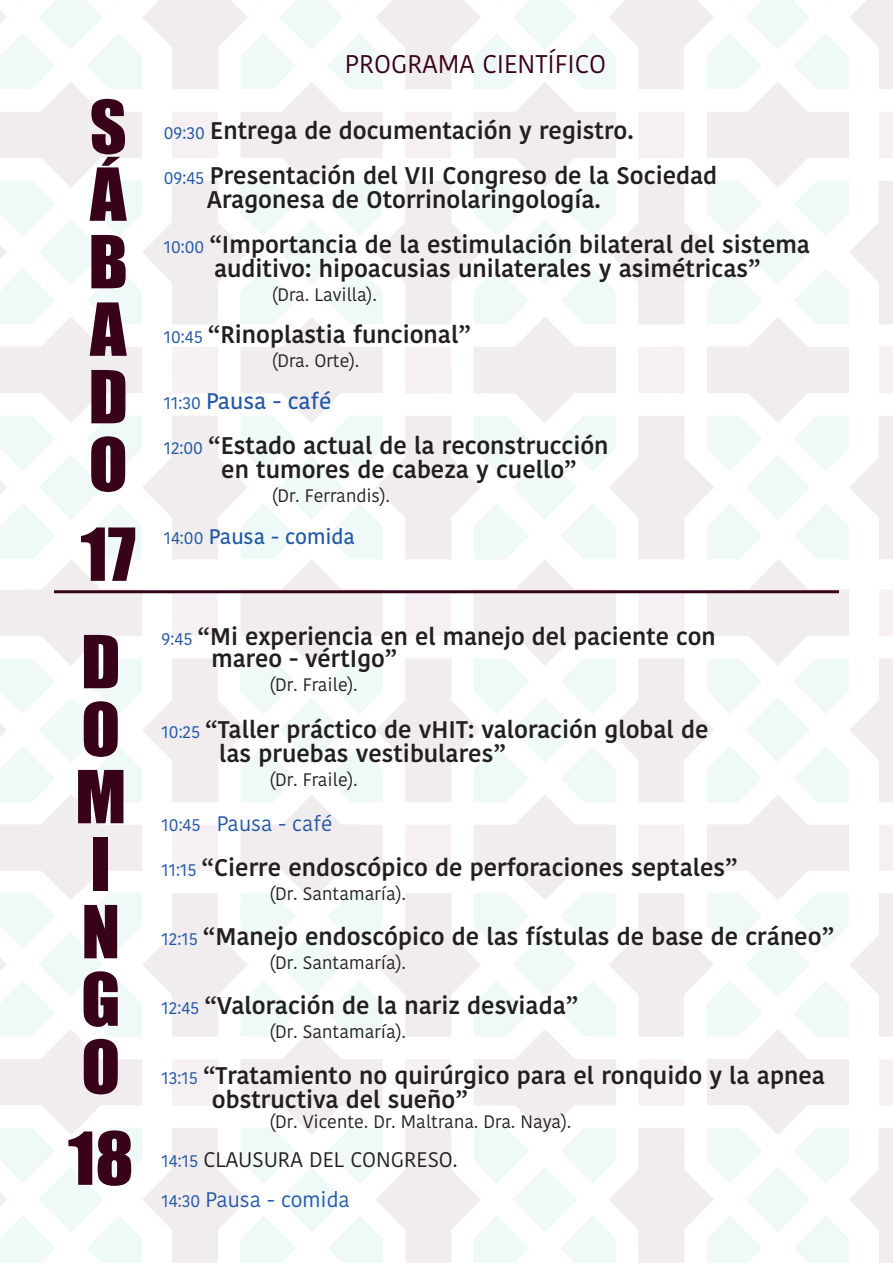
<style>
.page{position:relative;width:893px;height:1263px;background:#fff}
.page>*{position:absolute;margin:0;border:0;box-sizing:border-box;transform-origin:0 0}
.t1{font:67.5px "Impact";color:#38021b;scale:1.06 1}
.t2{font:25.5px "Kohinoor Telugu";color:#38021b}
.t3{font:600 24px "Kohinoor Telugu";color:#231f20}
.t4{font:500 22.5px "Kohinoor Telugu";color:#2258a7}
.t5{font:21px "Kohinoor Telugu";color:#2258a7}
.t6{font:21px "Kohinoor Telugu";color:#231f20}
.t7{font:500 21px "Kohinoor Telugu";color:#2258a7}
.t8{font:18px "Kohinoor Telugu";color:#231f20}
.s1{font-weight:400;font-size:18px;color:#2258a7}
.s2{font-weight:400;font-size:18px}
.s3{font-size:18px}
.s4{font-size:18px;color:#2258a7}
</style>
<div class="page">
<hr style="left:54px;top:590px;width:785px;height:3px;background:#38021b">
<p class="t1" style="left:90px;top:74px;width:36px">S</p>
<p class="t1" style="left:90px;top:142px;width:36px">Á</p>
<p class="t1" style="left:88px;top:209px;width:39px">B</p>
<p class="t1" style="left:90px;top:277px;width:36px">A</p>
<p class="t1" style="left:88px;top:344px;width:39px">D</p>
<p class="t1" style="left:89px;top:412px;width:38px">O</p>
<p class="t1" style="left:81px;top:502px;width:54px">17</p>
<p class="t1" style="left:81px;top:609px;width:39px">D</p>
<p class="t1" style="left:81px;top:677px;width:38px">O</p>
<p class="t1" style="left:75px;top:744px;width:50px">M</p>
<p class="t1" style="left:90px;top:812px;width:21px">I</p>
<p class="t1" style="left:81px;top:879px;width:38px">N</p>
<p class="t1" style="left:81px;top:947px;width:39px">G</p>
<p class="t1" style="left:81px;top:1014px;width:38px">O</p>
<p class="t1" style="left:68px;top:1106px;width:63px">18</p>
<p class="t2" style="left:345px;top:50px;width:263px">PROGRAMA CIENTÍFICO</p>
<p class="t3" style="left:164px;top:117px;width:472px"><span class="s1">09:30</span> Entrega de documentación y registro.</p>
<p class="t3" style="left:164px;top:162px;width:555px"><span class="s1">09:45</span> Presentación del VII Congreso de la Sociedad</p>
<p class="t3" style="left:207px;top:186px;width:395px">Aragonesa de Otorrinolaringología.</p>
<p class="t3" style="left:164px;top:231px;width:648px"><span class="s1">10:00</span> “Importancia de la estimulación bilateral del sistema</p>
<p class="t3" style="left:214px;top:255px;width:548px">auditivo: hipoacusias unilaterales y asimétricas”</p>
<p class="t8" style="left:272px;top:284px;width:106px">(Dra. Lavilla).</p>
<p class="t3" style="left:164px;top:321px;width:308px"><span class="s1">10:45</span> “Rinoplastia funcional”</p>
<p class="t8" style="left:272px;top:350px;width:89px">(Dra. Orte).</p>
<p class="t4" style="left:164px;top:388px;width:169px"><span class="s2">11:30</span> Pausa - café</p>
<p class="t3" style="left:164px;top:432px;width:446px"><span class="s1">12:00</span> “Estado actual de la reconstrucción</p>
<p class="t3" style="left:221px;top:456px;width:357px">en tumores de cabeza y cuello”</p>
<p class="t8" style="left:272px;top:485px;width:120px">(Dr. Ferrandis).</p>
<p class="t7" style="left:164px;top:524px;width:193px"><span class="s2">14:00</span> Pausa - comida</p>
<p class="t3" style="left:162px;top:623px;width:556px"><span class="s1">9:45</span> “Mi experiencia en el manejo del paciente con</p>
<p class="t3" style="left:211px;top:645px;width:187px">mareo - vértIgo”</p>
<p class="t8" style="left:270px;top:675px;width:89px">(Dr. Fraile).</p>
<p class="t3" style="left:162px;top:716px;width:548px"><span class="s1">10:25</span> “Taller práctico de vHIT: valoración global de</p>
<p class="t3" style="left:219px;top:740px;width:288px">las pruebas vestibulares”</p>
<p class="t8" style="left:270px;top:769px;width:89px">(Dr. Fraile).</p>
<p class="t5" style="left:162px;top:811px;width:172px"><span class="s3">10:45</span> Pausa - café</p>
<p class="t3" style="left:162px;top:854px;width:577px"><span class="s1">11:15</span> “Cierre endoscópico de perforaciones septales”</p>
<p class="t8" style="left:270px;top:883px;width:138px">(Dr. Santamaría).</p>
<p class="t3" style="left:162px;top:923px;width:674px"><span class="s1">12:15</span> “Manejo endoscópico de las fístulas de base de cráneo”</p>
<p class="t8" style="left:270px;top:952px;width:138px">(Dr. Santamaría).</p>
<p class="t3" style="left:162px;top:992px;width:418px"><span class="s1">12:45</span> “Valoración de la nariz desviada”</p>
<p class="t8" style="left:270px;top:1021px;width:138px">(Dr. Santamaría).</p>
<p class="t3" style="left:162px;top:1062px;width:665px"><span class="s1">13:15</span> “Tratamiento no quirúrgico para el ronquido y la apnea</p>
<p class="t3" style="left:212px;top:1086px;width:257px">obstructiva del sueño”</p>
<p class="t8" style="left:270px;top:1111px;width:303px">(Dr. Vicente. Dr. Maltrana. Dra. Naya).</p>
<p class="t6" style="left:162px;top:1147px;width:297px"><span class="s4">14:15</span> CLAUSURA DEL CONGRESO.</p>
<p class="t5" style="left:162px;top:1188px;width:190px"><span class="s3">14:30</span> Pausa - comida</p>
</div>
